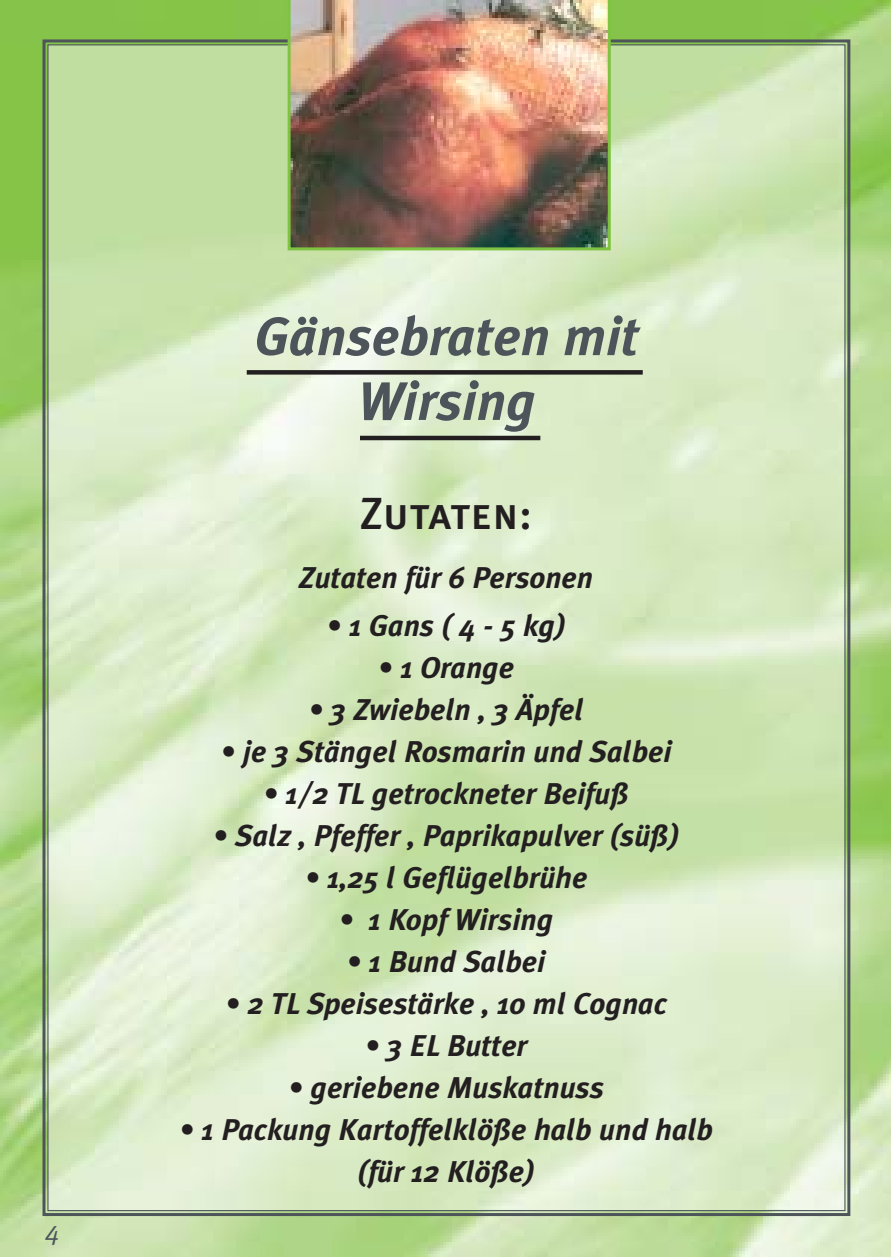
<style>
.page{position:relative;width:891px;height:1257px;background:#fff}
.page>*{position:absolute;margin:0;border:0;box-sizing:border-box;transform-origin:0 0}
.t1{font:italic 700 54px/64.8px "Meta Plus";color:#4d555b;text-align:center}
.t2{font:45px "Meta Plus Medium Caps";color:#231f20}
.t3{font:italic 700 30px/42px "Meta Plus";color:#231f20;text-align:center}
.t4{font:italic 27px "Meta Plus Normal";color:#4d555b}
</style>
<div class="page">
<img style="left:0;top:0;width:891px;height:1257px">
<img style="left:49px;top:46px;width:795px;height:1163px">
<hr style="left:360px;top:436px;width:180px;height:4px;background:#231f20">
<img style="left:288px;top:0;width:323px;height:250px">
<div style="left:247px;top:370px;width:396px;height:5px;background:#231f20"></div>
<p class="t4" style="left:46px;top:1222px;width:16px">4</p>
<h1 class="t1" style="left:254px;top:310px;width:386px">Gänsebraten mit<br>Wirsing</h1>
<h2 class="t2" style="left:360px;top:487px;width:174px">Zutaten:</h2>
<p class="t3" style="left:299px;top:560px;width:296px">Zutaten für 6 Personen</p>
<p class="t3" style="left:327px;top:608px;width:240px">• 1 Gans ( 4 - 5 kg)</p>
<p class="t3" style="left:378px;top:650px;width:138px">• 1 Orange</p>
<p class="t3" style="left:308px;top:692px;width:277px">• 3 Zwiebeln , 3 Äpfel</p>
<p class="t3" style="left:220px;top:734px;width:453px">• je 3 Stängel Rosmarin und Salbei</p>
<p class="t3" style="left:263px;top:776px;width:367px">• 1/2 TL getrockneter Beifuß</p>
<p class="t3" style="left:213px;top:818px;width:468px">• Salz , Pfeffer , Paprikapulver (süß)</p>
<p class="t3" style="left:305px;top:860px;width:284px">• 1,25 l Geflügelbrühe</p>
<p class="t3" style="left:339px;top:902px;width:216px">• 1 Kopf Wirsing</p>
<p class="t3" style="left:347px;top:944px;width:200px">• 1 Bund Salbei</p>
<p class="t3" style="left:225px;top:986px;width:443px">• 2 TL Speisestärke , 10 ml Cognac</p>
<p class="t3" style="left:365px;top:1028px;width:164px">• 3 EL Butter</p>
<p class="t3" style="left:288px;top:1070px;width:317px">• geriebene Muskatnuss</p>
<p class="t3" style="left:179px;top:1112px;width:535px">• 1 Packung Kartoffelklöße halb und halb (für 12 Klöße)</p>
</div>
